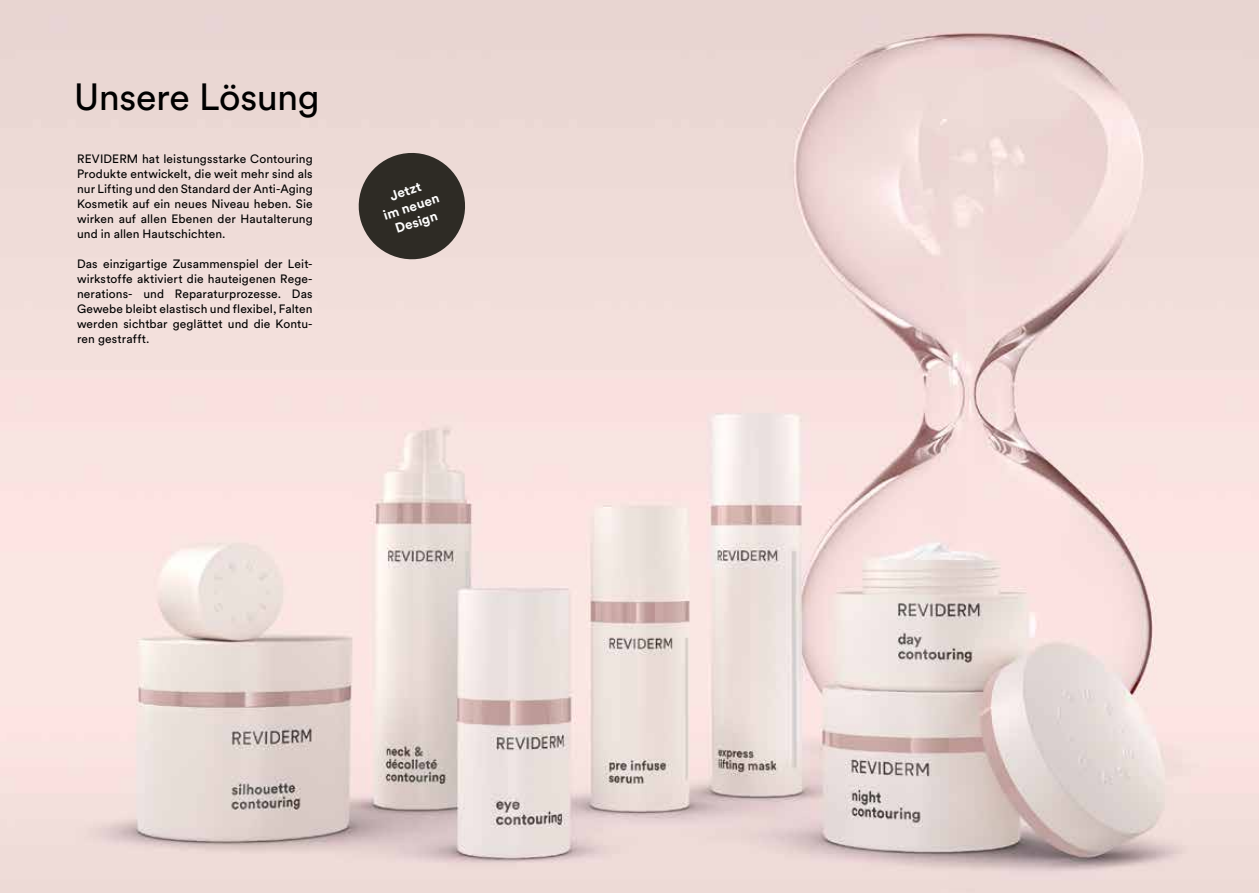
<style>
.page{position:relative;width:1259px;height:893px;background:#fff}
.page>*{position:absolute;margin:0;border:0;box-sizing:border-box;transform-origin:0 0}
.t1{font:37.5px "Circular Pro";letter-spacing:-.01em;color:#000}
.t2{font:700 13.5px/16.2px "Circular Pro";color:#fff;text-align:center}
.t3{font:12px/15px "Circular Pro";letter-spacing:.01em;color:#000;text-align:justify}
</style>
<div class="page">
<img style="left:0;top:0;width:1259px;height:893px">
<svg style="left:352px;top:146px;width:119px;height:120px;background:#766d68"></svg>
<h1 class="t1" style="left:74px;top:72px;width:247px">Unsere Lösung</h1>
<p class="t3" style="left:77px;top:150px;width:237px">REVIDERM hat leistungsstarke Contouring Produkte entwickelt, die weit mehr sind als nur Lifting und den Standard der Anti-Aging Kosmetik auf ein neues Niveau heben. Sie wirken auf allen Ebenen der Hautalterung und in allen Hautschichten.</p>
<p class="t3" style="left:77px;top:255px;width:237px">Das einzigartige Zusammenspiel der Leit&shy;wirkstoffe aktiviert die hauteigenen Rege&shy;nerations- und Reparaturprozesse. Das Gewebe bleibt elastisch und flexibel, Falten werden sichtbar geglättet und die Kontu&shy;ren gestrafft.</p>
<p class="t2" style="left:376px;top:192px;width:60px;rotate:-18deg">Jetzt<br>im neuen<br>Design</p>
</div>
